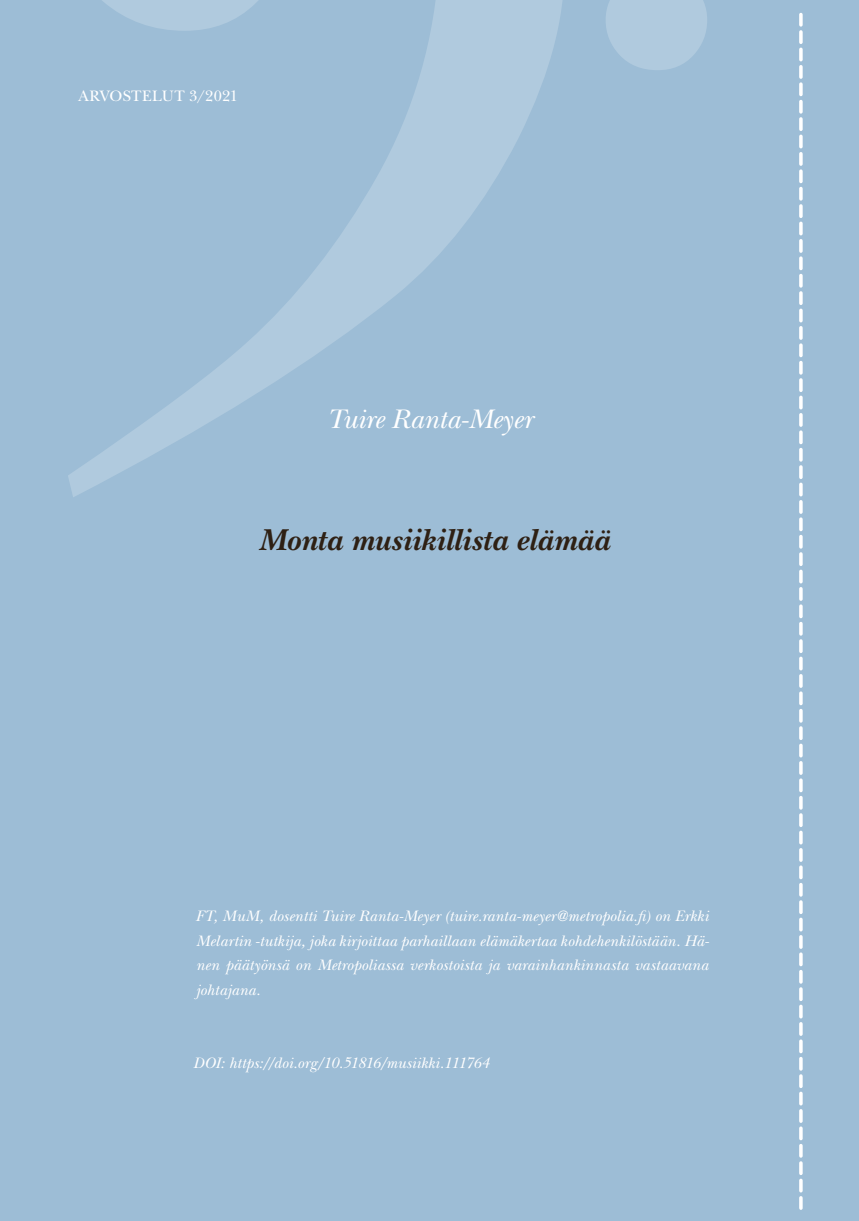
<style>
.page{position:relative;width:859px;height:1221px;background:#fff}
.page>*{position:absolute;margin:0;border:0;box-sizing:border-box;transform-origin:0 0}
.Pääotsikko__artikkel{font:italic 700 31.5px "New Baskerville Std";letter-spacing:.005em;color:#2e2014}
.Kirjoittaja_otsikkos{font:italic 28px "New Baskerville Std";letter-spacing:-.005em;color:#fff}
.kirjoittajaselite{font:italic 15.75px/24.5px "New Baskerville Std";letter-spacing:.005em;color:#fff;text-align:justify}
.t1{font:15.75px "New Baskerville Std";letter-spacing:.01em;color:#fff}
</style>
<div class="page">
<div style="left:1px;top:0;width:857px;height:1220px;background:#9dbdd6"></div>
<svg style="left:68px;top:0;width:639px;height:497px"></svg>
<svg style="left:799px;top:14px;width:3px;height:1194px"></svg>
<p class="t1" style="left:78px;top:87px;width:161px">ARVOSTELUT 3/2021</p>
<p class="Kirjoittaja_otsikkos" style="left:326px;top:402px;width:207px">Tuire Ranta-Meyer</p>
<p class="Pääotsikko__artikkel" style="left:259px;top:522px;width:352px">Monta musiikillista elämää</p>
<p class="kirjoittajaselite" style="left:196px;top:903px;width:514px">FT, MuM, dosentti Tuire Ranta-Meyer (tuire.ranta-meyer@metropolia.fi) on Erkki Melartin -tutkija, joka kirjoittaa parhaillaan elämäkertaa kohdehenkilöstään. Hä&shy;nen päätyönsä on Metropoliassa verkostoista ja varainhankinnasta vastaavana johtajana.</p>
<p class="kirjoittajaselite" style="left:193px;top:1050px;width:297px">DOI: https://doi.org/10.51816/musiikki.111764</p>
</div>
